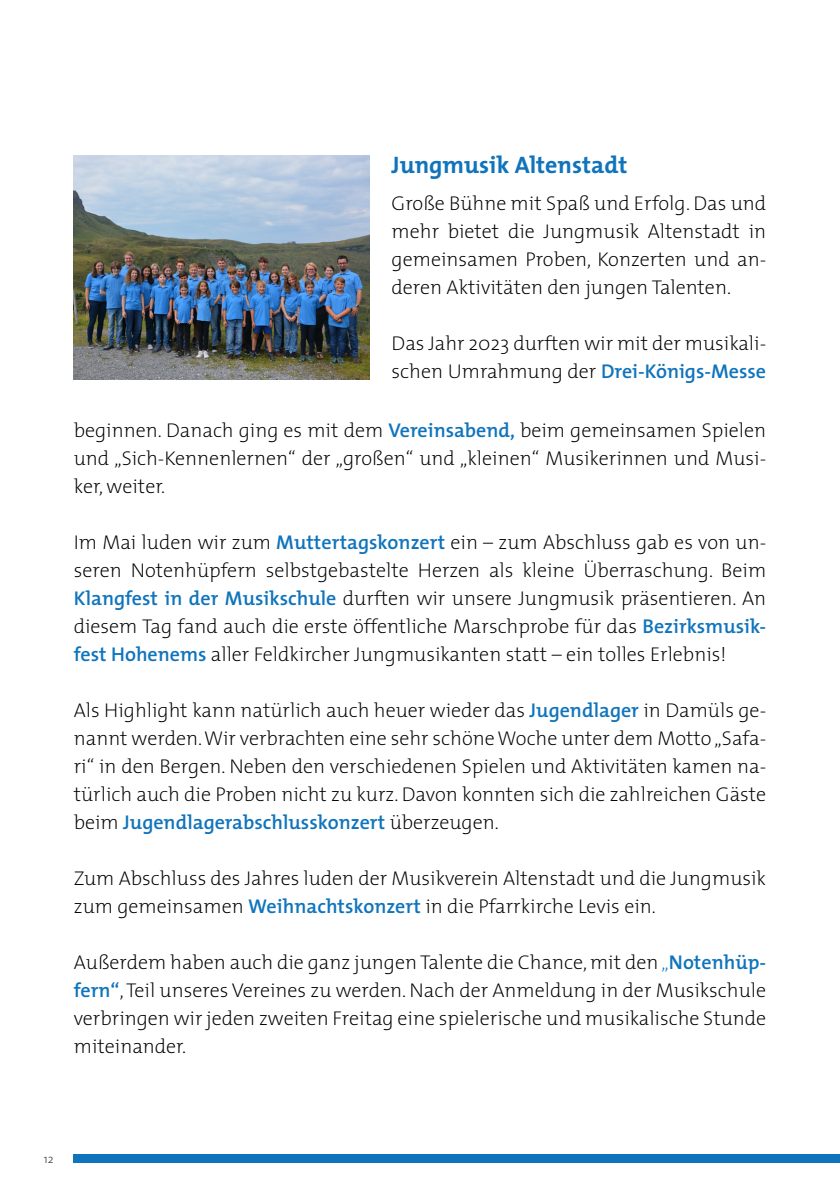
<style>
.page{position:relative;width:840px;height:1191px;background:#fff}
.page>*{position:absolute;margin:0;border:0;box-sizing:border-box;transform-origin:0 0}
.t1{font:700 24px "The Mix";color:#1074bc}
.t2{font:200 20px/28px "The Mix";color:#000001;text-align:justify}
.t3{font:200 12px "The Mix";color:#231f20}
.s1{font-weight:600;color:#1074bc}
.s2{color:#1074bc}
</style>
<div class="page">
<div style="left:74px;top:1154px;width:765px;height:8px;background:#1074bc"></div>
<img style="left:74px;top:155px;width:295px;height:225px">
<p class="t1" style="left:391px;top:144px;width:237px">Jungmusik Altenstadt</p>
<p class="t2" style="left:391px;top:189px;width:376px">Große Bühne mit Spaß und Erfolg. Das und mehr bietet die Jungmusik Altenstadt in gemeinsamen Proben, Konzerten und an&shy;deren Aktivitäten den jungen Talenten.</p>
<p class="t2" style="left:391px;top:329px;width:376px">Das Jahr 2023 durften wir mit der musikali&shy;schen Umrahmung der <span class="s1">Drei-Königs-Messe</span></p>
<p class="t2" style="left:74px;top:416px;width:693px">beginnen. Danach ging es mit dem <span class="s1">Vereinsabend,</span> beim gemeinsamen Spielen und „Sich-Kennenlernen“ der „großen“ und „kleinen“ Musikerinnen und Musi&shy;ker, weiter.</p>
<p class="t2" style="left:74px;top:528px;width:693px">Im Mai luden wir zum <span class="s1">Muttertagskonzert</span> ein – zum Abschluss gab es von un&shy;seren Notenhüpfern selbstgebastelte Herzen als kleine Überraschung. Beim <span class="s1">Klangfest in der Musikschule</span> durften wir unsere Jungmusik präsentieren. An diesem Tag fand auch die erste öffentliche Marschprobe für das <span class="s1">Bezirksmusik&shy;fest Hohenems</span> aller Feldkircher Jungmusikanten statt – ein tolles Erlebnis!</p>
<p class="t2" style="left:74px;top:696px;width:693px">Als Highlight kann natürlich auch heuer wieder das <span class="s1">Jugendlager</span> in Damüls ge&shy;nannt werden. Wir verbrachten eine sehr schöne Woche unter dem Motto „Safa&shy;ri“ in den Bergen. Neben den verschiedenen Spielen und Aktivitäten kamen na&shy;türlich auch die Proben nicht zu kurz. Davon konnten sich die zahlreichen Gäste beim <span class="s1">Jugendlagerabschlusskonzert</span> überzeugen.</p>
<p class="t2" style="left:74px;top:864px;width:693px">Zum Abschluss des Jahres luden der Musikverein Altenstadt und die Jungmusik zum gemeinsamen <span class="s1">Weihnachtskonzert</span> in die Pfarrkirche Levis ein.</p>
<p class="t2" style="left:74px;top:948px;width:693px">Außerdem haben auch die ganz jungen Talente die Chance, mit den <span class="s2">„</span><span class="s1">Notenhüp&shy;fern“</span>, Teil unseres Vereines zu werden. Nach der Anmeldung in der Musikschule verbringen wir jeden zweiten Freitag eine spielerische und musikalische Stunde miteinander.</p>
<p class="t3" style="left:44px;top:1148px;width:11px">12</p>
</div>
